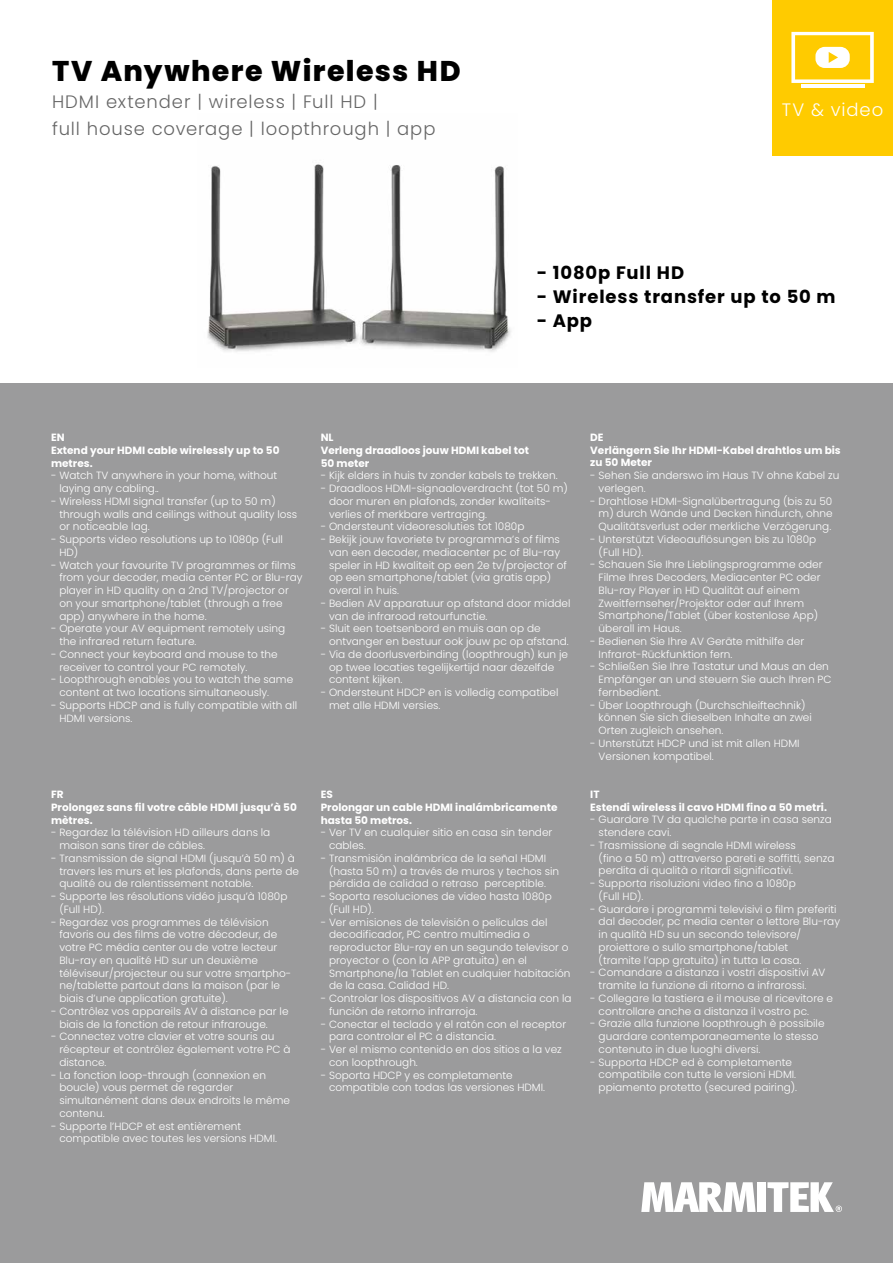
<style>
.page{position:relative;width:893px;height:1263px;background:#fff}
.page>*{position:absolute;margin:0;border:0;box-sizing:border-box;transform-origin:0 0}
.t1{font:800 28.5px "Poppins";letter-spacing:.045em;color:#000}
.t2{font:300 18px/27px "Poppins";letter-spacing:.05em;color:#666}
.t3{font:700 18px "Poppins";letter-spacing:.05em;color:#000}
.t4{font:300 18px "Poppins";letter-spacing:.05em;color:#fff}
.t5{font:300 10.5px/12.8px "Poppins";color:#fff}
.t6{font:700 10.5px/12.8px "Poppins";color:#fff}
</style>
<div class="page">
<img style="left:207px;top:164px;width:304px;height:188px">
<div style="left:0;top:383px;width:893px;height:880px;background:#9b9b9c"></div>
<svg style="left:641px;top:1182px;width:115px;height:30px"></svg>
<div style="left:757px;top:1182px;width:9px;height:30px;background:#fff"></div>
<svg style="left:767px;top:1182px;width:75px;height:30px"></svg>
<div style="left:772px;top:0;width:121px;height:156px;background:#ffcb00"></div>
<svg style="left:791px;top:32px;width:83px;height:51px"></svg>
<hr style="left:801px;top:85px;width:63px;height:3px;background:#fff">
<h1 class="t1" style="left:52px;top:54px;width:410px">TV Anywhere Wireless HD</h1>
<h2 class="t2" style="left:52px;top:88px;width:385px">HDMI extender | wireless | Full HD |<br>full house coverage | loopthrough | app</h2>
<h2 class="t4" style="left:782px;top:99px;width:103px">TV &amp; video</h2>
<h2 class="t3" style="left:537px;top:263px;width:149px">- 1080p Full HD</h2>
<h2 class="t3" style="left:537px;top:287px;width:300px">- Wireless transfer up to 50 m</h2>
<h2 class="t3" style="left:537px;top:311px;width:57px">- App</h2>
<p class="t6" style="left:51px;top:431px;width:230px">EN<br>Extend your HDMI cable wirelessly up to 50 metres.</p>
<p class="t5" style="left:59px;top:469px;width:220px;text-indent:-8px">- Watch TV anywhere in your home, without laying any cabling..</p>
<p class="t5" style="left:59px;top:495px;width:239px;text-indent:-8px">- Wireless HDMI signal transfer (up to 50 m) through walls and ceilings without quality loss or noticeable lag.</p>
<p class="t5" style="left:59px;top:533px;width:225px;text-indent:-8px">- Supports video resolutions up to 1080p (Full<br>HD)</p>
<p class="t5" style="left:59px;top:559px;width:245px;text-indent:-8px">- Watch your favourite TV programmes or films from your decoder, media center PC or Blu-ray player in HD quality on a 2nd TV/projector or on your smartphone/tablet (through a free app) anywhere in the home.</p>
<p class="t5" style="left:59px;top:622px;width:227px;text-indent:-8px">- Operate your AV equipment remotely using the infrared return feature.</p>
<p class="t5" style="left:59px;top:648px;width:220px;text-indent:-8px">- Connect your keyboard and mouse to the receiver to control your PC remotely.</p>
<p class="t5" style="left:59px;top:673px;width:235px;text-indent:-8px">- Loopthrough enables you to watch the same content at two locations simultaneously.</p>
<p class="t5" style="left:59px;top:699px;width:239px;text-indent:-8px">- Supports HDCP and is fully compatible with all<br>HDMI versions.</p>
<p class="t6" style="left:321px;top:431px;width:210px">NL<br>Verleng draadloos jouw HDMI kabel tot<br>50 meter</p>
<p class="t5" style="left:321px;top:469px;width:238px">- Kijk elders in huis tv zonder kabels te trekken.</p>
<p class="t5" style="left:329px;top:482px;width:240px;text-indent:-8px">- Draadloos HDMI-signaaloverdracht (tot 50 m) door muren en plafonds, zonder kwaliteits&shy;verlies of merkbare vertraging.</p>
<p class="t5" style="left:321px;top:520px;width:205px">- Ondersteunt videoresoluties tot 1080p</p>
<p class="t5" style="left:329px;top:533px;width:239px;text-indent:-8px">- Bekijk jouw favoriete tv programma’s of films van een decoder, mediacenter pc of Blu-ray speler in HD kwaliteit op een 2e tv/projector of op een smartphone/tablet (via gratis app) overal in huis.</p>
<p class="t5" style="left:329px;top:597px;width:243px;text-indent:-8px">- Bedien AV apparatuur op afstand door middel van de infrarood retourfunctie.</p>
<p class="t5" style="left:329px;top:622px;width:241px;text-indent:-8px">- Sluit een toetsenbord en muis aan op de ontvanger en bestuur ook jouw pc op afstand.</p>
<p class="t5" style="left:329px;top:648px;width:241px;text-indent:-8px">- Via de doorlusverbinding (loopthrough) kun je op twee locaties tegelijkertijd naar dezelfde content kijken.</p>
<p class="t5" style="left:329px;top:686px;width:231px;text-indent:-8px">- Ondersteunt HDCP en is volledig compatibel met alle HDMI versies.</p>
<p class="t6" style="left:51px;top:788px;width:247px">FR<br>Prolongez sans fil votre câble HDMI jusqu’à 50 mètres.</p>
<p class="t5" style="left:59px;top:826px;width:213px;text-indent:-8px">- Regardez la télévision HD ailleurs dans la maison sans tirer de câbles.</p>
<p class="t5" style="left:59px;top:852px;width:241px;text-indent:-8px">- Transmission de signal HDMI (jusqu’à 50 m) à travers les murs et les plafonds, dans perte de qualité ou de ralentissement notable.</p>
<p class="t5" style="left:59px;top:890px;width:230px;text-indent:-8px">- Supporte les résolutions vidéo jusqu’à 1080p (Full HD).</p>
<p class="t5" style="left:59px;top:916px;width:233px;text-indent:-8px">- Regardez vos programmes de télévision favoris ou des films de votre décodeur, de votre PC média center ou de votre lecteur Blu-ray en qualité HD sur un deuxième téléviseur/projecteur ou sur votre smartpho&shy;ne/tablette partout dans la maison (par le biais d’une application gratuite).</p>
<p class="t5" style="left:59px;top:1005px;width:231px;text-indent:-8px">- Contrôlez vos appareils AV à distance par le biais de la fonction de retour infrarouge.</p>
<p class="t5" style="left:59px;top:1030px;width:233px;text-indent:-8px">- Connectez votre clavier et votre souris au récepteur et contrôlez également votre PC à distance.</p>
<p class="t5" style="left:59px;top:1069px;width:232px;text-indent:-8px">- La fonction loop-through (connexion en boucle) vous permet de regarder simultanément dans deux endroits le même contenu.</p>
<p class="t5" style="left:59px;top:1120px;width:219px;text-indent:-8px">- Supporte l’HDCP et est entièrement compatible avec toutes les versions HDMI.</p>
<p class="t6" style="left:321px;top:788px;width:238px">ES<br>Prolongar un cable HDMI inalámbricamente hasta 50 metros.</p>
<p class="t5" style="left:329px;top:826px;width:225px;text-indent:-8px">- Ver TV en cualquier sitio en casa sin tender cables.</p>
<p class="t5" style="left:329px;top:852px;width:232px;text-indent:-8px">- Transmisión inalámbrica de la señal HDMI (hasta 50 m) a través de muros y techos sin pérdida de calidad o retraso perceptible.</p>
<p class="t5" style="left:329px;top:890px;width:224px;text-indent:-8px">- Soporta resoluciones de video hasta 1080p (Full HD).</p>
<p class="t5" style="left:329px;top:915px;width:243px;text-indent:-8px">- Ver emisiones de televisión o películas del decodificador, PC centro multimedia o reproductor Blu-ray en un segundo televisor o proyector o (con la APP gratuita) en el Smartphone/la Tablet en cualquier habitación de la casa. Calidad HD.</p>
<p class="t5" style="left:329px;top:992px;width:244px;text-indent:-8px">- Controlar los dispositivos AV a distancia con la función de retorno infrarroja.</p>
<p class="t5" style="left:329px;top:1017px;width:239px;text-indent:-8px">- Conectar el teclado y el ratón con el receptor para controlar el PC a distancia.</p>
<p class="t5" style="left:329px;top:1043px;width:234px;text-indent:-8px">- Ver el mismo contenido en dos sitios a la vez con loopthrough.</p>
<p class="t5" style="left:329px;top:1068px;width:218px;text-indent:-8px">- Soporta HDCP y es completamente compatible con todas las versiones HDMI.</p>
<p class="t6" style="left:590px;top:431px;width:252px">DE<br>Verlängern Sie Ihr HDMI-Kabel drahtlos um bis zu 50 Meter</p>
<p class="t5" style="left:599px;top:469px;width:242px;text-indent:-8px">- Sehen Sie anderswo im Haus TV ohne Kabel zu verlegen.</p>
<p class="t5" style="left:599px;top:495px;width:236px;text-align:justify;text-indent:-8px">- Drahtlose HDMI-Signalübertragung (bis zu 50 m) durch Wände und Decken hindurch, ohne Qualitätsverlust oder merkliche Verzögerung.</p>
<p class="t5" style="left:599px;top:533px;width:219px;text-indent:-8px">- Unterstützt Videoauflösungen bis zu 1080p (Full HD).</p>
<p class="t5" style="left:599px;top:558px;width:225px;text-indent:-8px">- Schauen Sie Ihre Lieblingsprogramme oder Filme Ihres Decoders, Mediacenter PC oder Blu-ray Player in HD Qualität auf einem Zweitfernseher/Projektor oder auf Ihrem Smartphone/Tablet (über kostenlose App) überall im Haus.</p>
<p class="t5" style="left:599px;top:635px;width:207px;text-indent:-8px">- Bedienen Sie Ihre AV Geräte mithilfe der<br>Infrarot-Rückfunktion fern.</p>
<p class="t5" style="left:599px;top:660px;width:234px;text-indent:-8px">- Schließen Sie Ihre Tastatur und Maus an den<br>Empfänger an und steuern Sie auch Ihren PC fernbedient.</p>
<p class="t5" style="left:599px;top:699px;width:215px;text-indent:-8px">- Über Loopthrough (Durchschleiftechnik) können Sie sich dieselben Inhalte an zwei<br>Orten zugleich ansehen.</p>
<p class="t5" style="left:599px;top:737px;width:202px;text-indent:-8px">- Unterstützt HDCP und ist mit allen HDMI<br>Versionen kompatibel.</p>
<p class="t6" style="left:590px;top:788px;width:238px">IT<br>Estendi wireless il cavo HDMI fino a 50 metri.</p>
<p class="t5" style="left:599px;top:813px;width:235px;text-indent:-8px">- Guardare TV da qualche parte in casa senza stendere cavi.</p>
<p class="t5" style="left:599px;top:839px;width:237px;text-indent:-8px">- Trasmissione di segnale HDMI wireless<br>(fino a 50 m) attraverso pareti e soffitti, senza perdita di qualità o ritardi significativi.</p>
<p class="t5" style="left:599px;top:877px;width:199px;text-indent:-8px">- Supporta risoluzioni video fino a 1080p (Full HD).</p>
<p class="t5" style="left:599px;top:903px;width:243px;text-indent:-8px">- Guardare i programmi televisivi o film preferiti dal decoder, pc media center o lettore Blu-ray in qualità HD su un secondo televisore/ proiettore o sullo smartphone/tablet<br>(tramite l’app gratuita) in tutta la casa.</p>
<p class="t5" style="left:599px;top:966px;width:228px;text-indent:-8px">- Comandare a distanza i vostri dispositivi AV tramite la funzione di ritorno a infrarossi.</p>
<p class="t5" style="left:599px;top:992px;width:236px;text-indent:-8px">- Collegare la tastiera e il mouse al ricevitore e controllare anche a distanza il vostro pc.</p>
<p class="t5" style="left:599px;top:1017px;width:227px;text-indent:-8px">- Grazie alla funzione loopthrough è possibile guardare contemporaneamente lo stesso contenuto in due luoghi diversi.</p>
<p class="t5" style="left:599px;top:1056px;width:200px;text-indent:-8px">- Supporta HDCP ed è completamente compatibile con tutte le versioni HDMI. ppiamento protetto (secured pairing).</p>
</div>
